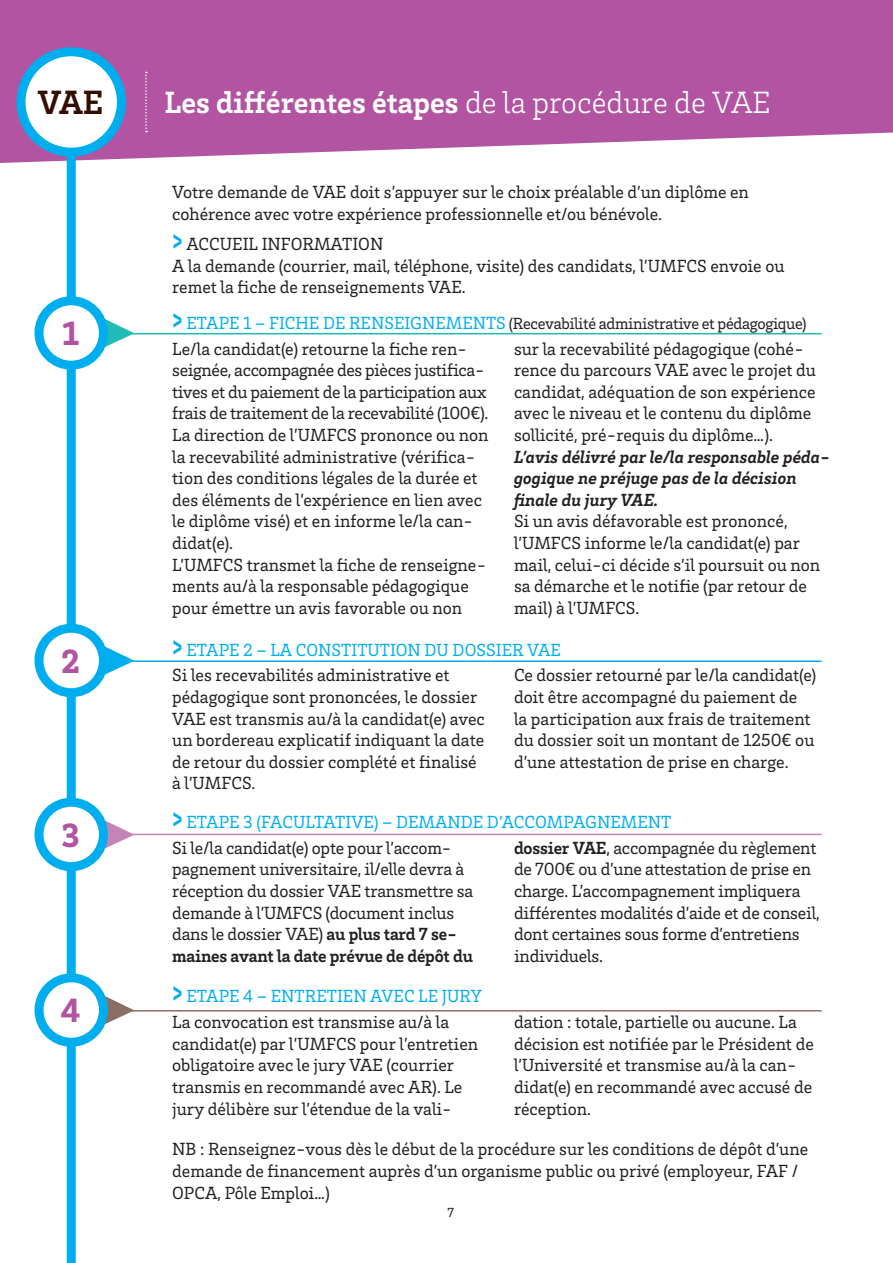
<style>
.page{position:relative;width:893px;height:1263px;background:#fff}
.page>*{position:absolute;margin:0;border:0;box-sizing:border-box;transform-origin:0 0}
.t1{font:900 34.5px "Brix Slab";color:#b254a1}
.t2{font:700 34.5px "Brix Slab";color:#340d03}
.t3{font:700 31.5px "Brix Slab";color:#fff}
.t4{font:18px/21.6px "Brix Slab";color:#231f20}
.t5{font:18px/21.6px "Brix Slab";letter-spacing:-.02em;color:#231f20}
.t6{font:18px "Brix Slab";color:#00aeef}
.t7{font:italic 700 18px/21.6px "Brix Slab";color:#231f20}
.t8{font:16.5px "Brix Slab";letter-spacing:-.02em;color:#231f20}
.t9{font:13.5px "Brix Slab";color:#231f20}
.s1{font-weight:300}
.s2{font-weight:700;font-size:31.8px;color:#00aeef}
.s3{font-size:18px;color:#00aeef}
.s4{font-weight:700;font-size:31.8px}
.s5{font-weight:700}
</style>
<div class="page">
<hr style="left:105px;top:333px;width:717px;height:1px;background:#22bcb6">
<hr style="left:105px;top:660px;width:717px;height:2px;background:#00aeef">
<hr style="left:105px;top:834px;width:717px;height:1px;background:#c584b8">
<hr style="left:105px;top:1010px;width:717px;height:1px;background:#8b6e63">
<svg style="left:105px;top:319px;width:29px;height:28px"></svg>
<svg style="left:104px;top:644px;width:30px;height:31px"></svg>
<svg style="left:104px;top:818px;width:30px;height:31px"></svg>
<svg style="left:105px;top:996px;width:29px;height:28px"></svg>
<svg style="left:0;top:0;width:893px;height:163px;background:#b965aa"></svg>
<svg style="left:145px;top:72px;width:2px;height:60px"></svg>
<div style="left:67px;top:153px;width:9px;height:1110px;background:#00aeef"></div>
<svg style="left:39px;top:301px;width:64px;height:64px"></svg>
<div style="left:34px;top:296px;width:74px;height:74px;border:9px solid #00aeef;border-radius:50%"></div>
<svg style="left:39px;top:628px;width:64px;height:65px"></svg>
<div style="left:34px;top:624px;width:74px;height:73px;border:9px solid #00aeef;border-radius:50%"></div>
<svg style="left:39px;top:802px;width:64px;height:65px"></svg>
<div style="left:34px;top:798px;width:74px;height:73px;border:9px solid #00aeef;border-radius:50%"></div>
<svg style="left:39px;top:978px;width:64px;height:64px"></svg>
<div style="left:34px;top:973px;width:74px;height:74px;border:9px solid #00aeef;border-radius:50%"></div>
<div style="left:21px;top:52px;width:100px;height:100px;background:#fff;border-radius:50%"></div>
<div style="left:17px;top:47px;width:109px;height:110px;border:9px solid #00aeef;border-radius:50%"></div>
<p class="t2" style="left:38px;top:80px;width:67px">VAE</p>
<p class="t1" style="left:62px;top:311px;width:18px">1</p>
<p class="t1" style="left:61px;top:638px;width:20px">2</p>
<p class="t1" style="left:61px;top:812px;width:20px">3</p>
<p class="t1" style="left:61px;top:988px;width:21px">4</p>
<p class="t3" style="left:164px;top:82px;width:608px">Les différentes étapes <span class="s1">de la procédure de VAE</span></p>
<p class="t4" style="left:172px;top:180px;width:578px">Votre demande de VAE doit s’appuyer sur le choix préalable d’un diplôme en cohérence avec votre expérience professionnelle et/ou bénévole.</p>
<p class="t4" style="left:172px;top:233px;width:213px"><span class="s2">&gt;</span> ACCUEIL INFORMATION</p>
<p class="t4" style="left:172px;top:254px;width:614px">A la demande (courrier, mail, téléphone, visite) des candidats, l’UMFCS envoie ou remet la fiche de renseignements VAE.</p>
<p class="t8" style="left:172px;top:313px;width:636px"><span class="s2">&gt;</span> <span class="s3">ETAPE 1 – FICHE DE RENSEIGNEMENTS</span> (Recevabilité administrative et pédagogique)</p>
<p class="t5" style="left:172px;top:337px;width:318px">Le/la candidat(e) retourne la fiche ren&shy;seignée, accompagnée des pièces justifica&shy;tives et du paiement de la participation aux frais de traitement de la recevabilité (100€).</p>
<p class="t4" style="left:172px;top:423px;width:318px">La direction de l’UMFCS prononce ou non la recevabilité administrative (vérifica&shy;tion des conditions légales de la durée et des éléments de l’expérience en lien avec le diplôme visé) et en informe le/la can&shy;didat(e).</p>
<p class="t4" style="left:172px;top:553px;width:316px">L’UMFCS transmet la fiche de renseigne&shy;ments au/à la responsable pédagogique pour émettre un avis favorable ou non</p>
<p class="t4" style="left:514px;top:337px;width:304px">sur la recevabilité pédagogique (cohé&shy;rence du parcours VAE avec le projet du candidat, adéquation de son expérience avec le niveau et le contenu du diplôme sollicité, pré-requis du diplôme…).</p>
<p class="t7" style="left:514px;top:445px;width:318px">L’avis délivré par le/la responsable péda&shy;gogique ne préjuge pas de la décision finale du jury VAE.</p>
<p class="t4" style="left:514px;top:510px;width:308px">Si un avis défavorable est prononcé, l’UMFCS informe le/la candidat(e) par mail, celui-ci décide s’il poursuit ou non sa démarche et le notifie (par retour de mail) à l’UMFCS.</p>
<p class="t6" style="left:172px;top:638px;width:390px"><span class="s4">&gt;</span> ETAPE 2 – LA CONSTITUTION DU DOSSIER VAE</p>
<p class="t4" style="left:172px;top:664px;width:314px">Si les recevabilités administrative et pédagogique sont prononcées, le dossier VAE est transmis au/à la candidat(e) avec un bordereau explicatif indiquant la date de retour du dossier complété et finalisé à l’UMFCS.</p>
<p class="t4" style="left:514px;top:664px;width:304px">Ce dossier retourné par le/la candidat(e) doit être accompagné du paiement de<br>la participation aux frais de traitement du dossier soit un montant de 1250€ ou d’une attestation de prise en charge.</p>
<p class="t6" style="left:172px;top:810px;width:501px"><span class="s4">&gt;</span> ETAPE 3 (FACULTATIVE) – DEMANDE D’ACCOMPAGNEMENT</p>
<p class="t4" style="left:172px;top:836px;width:303px">Si le/la candidat(e) opte pour l’accom&shy;pagnement universitaire, il/elle devra à réception du dossier VAE transmettre sa demande à l’UMFCS (document inclus dans le dossier VAE) <span class="s5">au plus tard 7 se&shy;maines avant la date prévue de dépôt du</span></p>
<p class="t4" style="left:514px;top:836px;width:307px"><span class="s5">dossier VAE</span>, accompagnée du règlement de 700€ ou d’une attestation de prise en charge. L’accompagnement impliquera différentes modalités d’aide et de conseil, dont certaines sous forme d’entretiens individuels.</p>
<p class="t6" style="left:172px;top:985px;width:311px"><span class="s4">&gt;</span> ETAPE 4 – ENTRETIEN AVEC LE JURY</p>
<p class="t4" style="left:172px;top:1011px;width:307px">La convocation est transmise au/à la candidat(e) par l’UMFCS pour l’entretien obligatoire avec le jury VAE (courrier transmis en recommandé avec AR). Le jury délibère sur l’étendue de la vali-</p>
<p class="t4" style="left:514px;top:1011px;width:301px">dation : totale, partielle ou aucune. La décision est notifiée par le Président de l’Université et transmise au/à la can&shy;didat(e) en recommandé avec accusé de réception.</p>
<p class="t4" style="left:172px;top:1138px;width:637px">NB : Renseignez-vous dès le début de la procédure sur les conditions de dépôt d’une demande de financement auprès d’un organisme public ou privé (employeur, FAF /<br>OPCA, Pôle Emploi…)</p>
<p class="t9" style="left:447px;top:1204px;width:8px">7</p>
</div>
